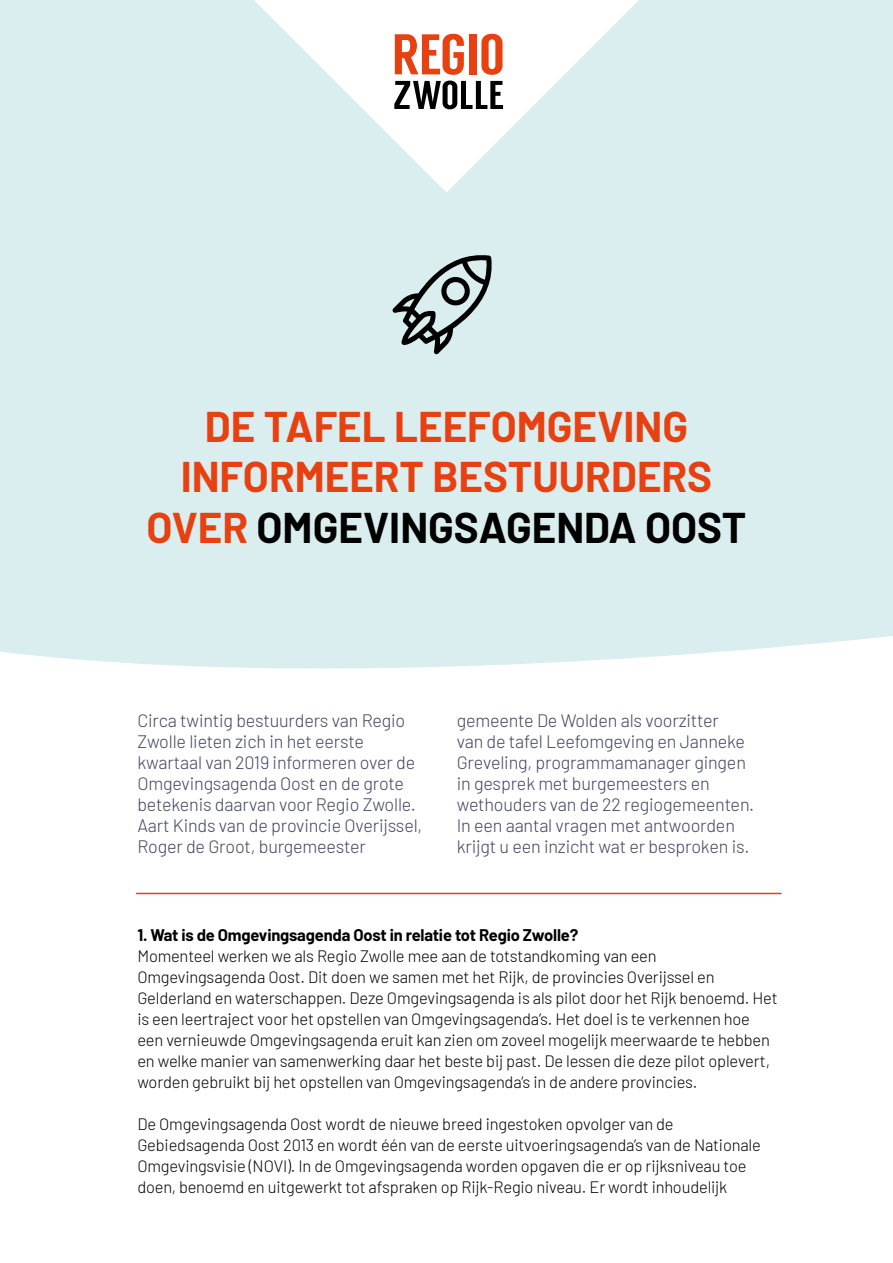
<style>
.page{position:relative;width:893px;height:1263px;background:#fff}
.page>*{position:absolute;margin:0;border:0;box-sizing:border-box;transform-origin:0 0}
.t1{font:700 42px/50.4px "Barlow";color:#e74011;text-align:center}
.t2{font:300 18px/21px "Barlow";letter-spacing:-.01em;color:#414360}
.t3{font:300 16.5px/21px "Barlow";letter-spacing:-.01em;color:#000}
.t4{font:700 16.5px "Barlow";letter-spacing:-.01em;color:#000}
.s1{color:#000}
</style>
<div class="page">
<div style="left:0;top:0;width:893px;height:669px;background:#dbeeef"></div>
<svg style="left:254px;top:0;width:385px;height:192px;fill:#dbeeef"></svg>
<svg style="left:395px;top:34px;width:69px;height:41px"></svg>
<div style="left:469px;top:34px;width:7px;height:40px;background:#e74011"></div>
<svg style="left:481px;top:34px;width:21px;height:41px"></svg>
<svg style="left:394px;top:81px;width:109px;height:28px"></svg>
<svg style="left:392px;top:253px;width:102px;height:101px;background:#a3b1b2"></svg>
<hr style="left:136px;top:893px;width:646px;height:1px;background:#e74011">
<h1 class="t1" style="left:147px;top:398px;width:601px">DE TAFEL LEEFOMGEVING<br>INFORMEERT BESTUURDERS<br>OVER <span class="s1">OMGEVINGSAGENDA OOST</span></h1>
<p class="t2" style="left:137px;top:709px;width:287px">Circa twintig bestuurders van Regio Zwolle lieten zich in het eerste kwartaal van 2019 informeren over de Omgevingsagenda Oost en de grote betekenis daarvan voor Regio Zwolle.<br>Aart Kinds van de provincie Overijssel, Roger de Groot, burgemeester</p>
<p class="t2" style="left:457px;top:709px;width:299px">gemeente De Wolden als voorzitter<br>van de tafel Leefomgeving en Janneke Greveling, programmamanager gingen in gesprek met burgemeesters en wethouders van de 22 regiogemeenten.<br>In een aantal vragen met antwoorden krijgt u een inzicht wat er besproken is.</p>
<p class="t4" style="left:137px;top:923px;width:442px">1. Wat is de Omgevingsagenda Oost in relatie tot Regio Zwolle?</p>
<p class="t3" style="left:137px;top:945px;width:642px">Momenteel werken we als Regio Zwolle mee aan de totstandkoming van een Omgevingsagenda Oost. Dit doen we samen met het Rijk, de provincies Overijssel en Gelderland en waterschappen. Deze Omgevingsagenda is als pilot door het Rijk benoemd. Het is een leertraject voor het opstellen van Omgevingsagenda’s. Het doel is te verkennen hoe een vernieuwde Omgevingsagenda eruit kan zien om zoveel mogelijk meerwaarde te hebben en welke manier van samenwerking daar het beste bij past. De lessen die deze pilot oplevert, worden gebruikt bij het opstellen van Omgevingsagenda’s in de andere provincies.</p>
<p class="t3" style="left:137px;top:1113px;width:625px">De Omgevingsagenda Oost wordt de nieuwe breed ingestoken opvolger van de Gebiedsagenda Oost 2013 en wordt één van de eerste uitvoeringsagenda’s van de Nationale Omgevingsvisie (NOVI). In de Omgevingsagenda worden opgaven die er op rijksniveau toe doen, benoemd en uitgewerkt tot afspraken op Rijk-Regio niveau. Er wordt inhoudelijk</p>
</div>
